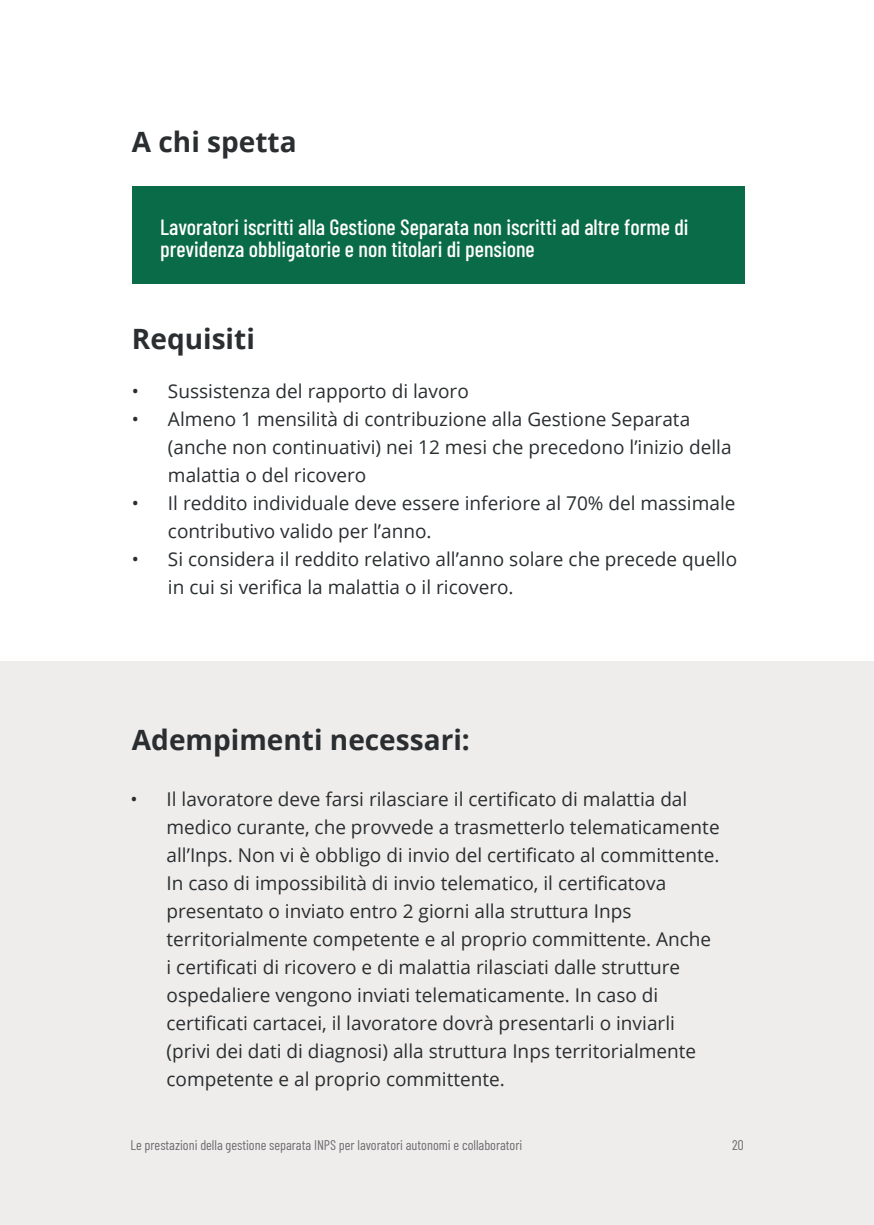
<style>
.page{position:relative;width:874px;height:1225px;background:#fff}
.page>*{position:absolute;margin:0;border:0;box-sizing:border-box;transform-origin:0 0}
.t1{font:700 28px "Open Sans";color:#2a2e30}
.t2{font:500 22px "Barlow Condensed";color:#fff}
.t3{font:19px/28px "Open Sans";color:#2a2e30}
.t4{font:14px "Barlow Condensed";color:#6c6d70}
</style>
<div class="page">
<div style="left:0;top:661px;width:873px;height:564px;background:#efedec"></div>
<div style="left:132px;top:186px;width:612px;height:97px;background:#0a6b48"></div>
<p class="t1" style="left:132px;top:122px;width:166px">A chi spetta</p>
<p class="t2" style="left:160px;top:213px;width:529px">Lavoratori iscritti alla Gestione Separata non iscritti ad altre forme di</p>
<p class="t2" style="left:160px;top:235px;width:376px">previdenza obbligatorie e non titolari di pensione</p>
<p class="t1" style="left:132px;top:319px;width:124px">Requisiti</p>
<p class="t3" style="left:132px;top:377px;width:338px">• Sussistenza del rapporto di lavoro</p>
<p class="t3" style="left:168px;top:405px;width:564px;text-indent:-36px">• Almeno 1 mensilità di contribuzione alla Gestione Separata (anche non continuativi) nei 12 mesi che precedono l’inizio della malattia o del ricovero</p>
<p class="t3" style="left:168px;top:489px;width:568px;text-indent:-36px">• Il reddito individuale deve essere inferiore al 70% del massimale contributivo valido per l’anno.</p>
<p class="t3" style="left:168px;top:545px;width:570px;text-indent:-36px">• Si considera il reddito relativo all’anno solare che precede quello in cui si verifica la malattia o il ricovero.</p>
<p class="t1" style="left:132px;top:720px;width:339px">Adempimenti necessari:</p>
<p class="t3" style="left:166px;top:784px;width:554px;text-indent:-36px">• Il lavoratore deve farsi rilasciare il certificato di malattia dal medico curante, che provvede a trasmetterlo telematicamente all’Inps. Non vi è obbligo di invio del certificato al committente.<br>In caso di impossibilità di invio telematico, il certificatova presentato o inviato entro 2 giorni alla struttura Inps territorialmente competente e al proprio committente. Anche i certificati di ricovero e di malattia rilasciati dalle strutture ospedaliere vengono inviati telematicamente. In caso di certificati cartacei, il lavoratore dovrà presentarli o inviarli (privi dei dati di diagnosi) alla struttura Inps territorialmente competente e al proprio committente.</p>
<p class="t4" style="left:130px;top:1136px;width:393px">Le prestazioni della gestione separata INPS per lavoratori autonomi e collaboratori</p>
<p class="t4" style="left:731px;top:1136px;width:13px">20</p>
</div>
